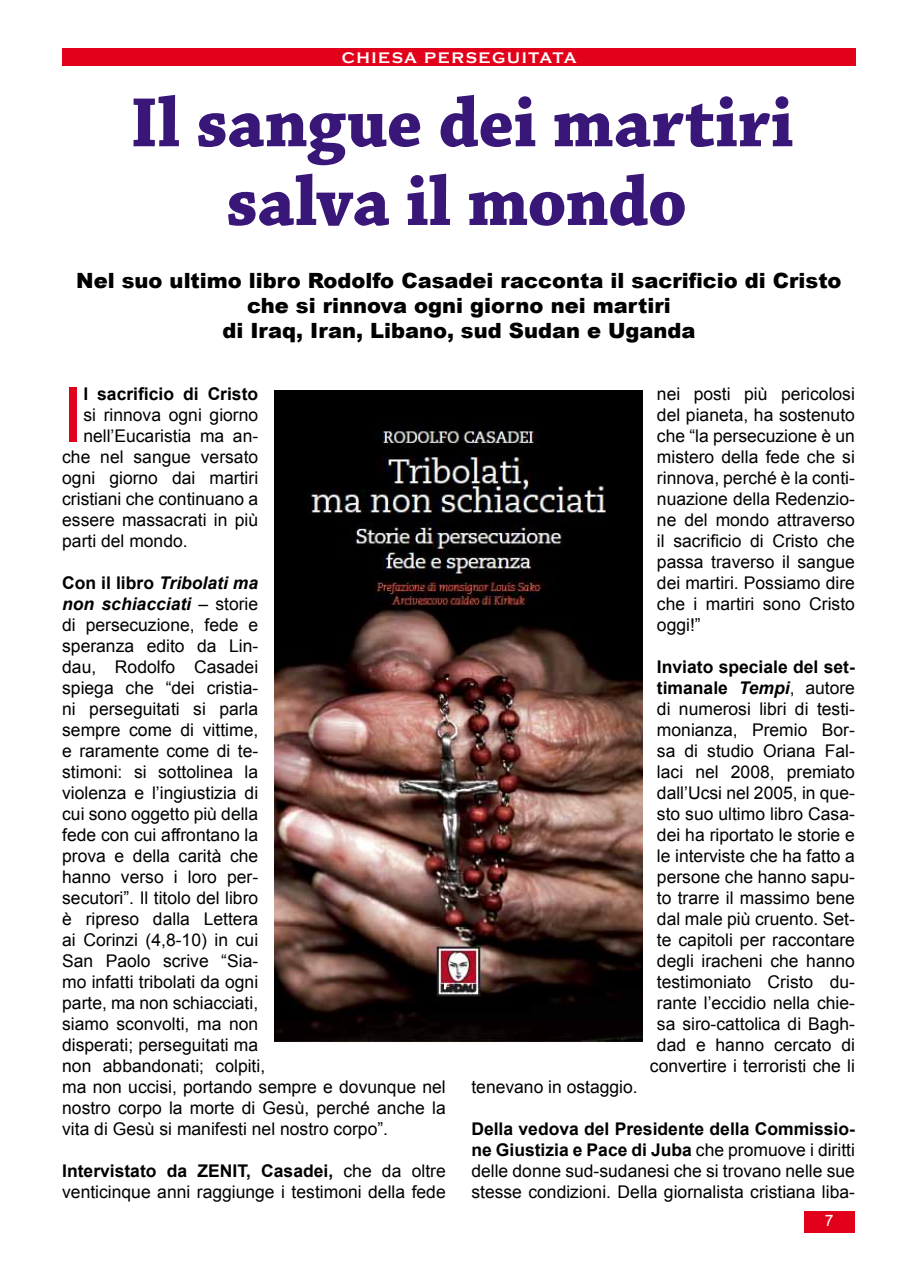
<style>
.page{position:relative;width:918px;height:1275px;background:#fff}
.page>*{position:absolute;margin:0;border:0;box-sizing:border-box;transform-origin:0 0}
.t1{font:76.12px "Arial";color:#e2001a}
.t2{font:700 73.5px/78.8px "Chaparral Pro";letter-spacing:-.005em;color:#381778;text-align:center}
.t3{font:900 21px/25.2px "Arial";color:#000;text-align:center}
.t4{font:17.5px/21px "Arial";color:#000}
.t5{font:700 17.5px "Arial";color:#000}
.t6{font:700 15.75px "Copperplate Gothic";letter-spacing:.1em;color:#fff}
.t7{font:15.75px "Arial";color:#fff}
.s1{font-weight:700}
.s2{font-weight:700;font-style:italic}
</style>
<div class="page">
<div style="left:804px;top:1211px;width:50px;height:21px;background:#e2001a"></div>
<div style="left:62px;top:48px;width:794px;height:18px;background:#e2001a"></div>
<img style="left:274px;top:390px;width:368px;height:652px">
<p class="t6" style="left:342px;top:49px;width:236px">CHIESA PERSEGUITATA</p>
<h2 class="t2" style="left:130px;top:86px;width:664px">Il sangue dei martiri salva il mondo</h2>
<p class="t3" style="left:76px;top:267px;width:767px">Nel suo ultimo libro Rodolfo Casadei racconta il sacrificio di Cristo che si rinnova ogni giorno nei martiri<br>di Iraq, Iran, Libano, sud Sudan e Uganda</p>
<h1 class="t1" style="left:62px;top:365px;width:23px">I</h1>
<p class="t5" style="left:83px;top:382px;width:176px">l sacrificio di Cristo</p>
<p class="t4" style="left:83px;top:404px;width:176px">si rinnova ogni giorno</p>
<p class="t4" style="left:83px;top:425px;width:176px">nell’Eucaristia ma an-</p>
<p class="t4" style="left:62px;top:446px;width:197px">che nel sangue versato</p>
<p class="t4" style="left:62px;top:467px;width:197px">ogni giorno dai martiri</p>
<p class="t4" style="left:62px;top:488px;width:197px">cristiani che continuano a</p>
<p class="t4" style="left:62px;top:509px;width:197px">essere massacrati in più</p>
<p class="t4" style="left:62px;top:530px;width:127px">parti del mondo.</p>
<p class="t4" style="left:62px;top:572px;width:385px"><span class="s1">Con il libro</span> <span class="s2">Tribolati ma<br>non schiacciati</span> – storie<br>di persecuzione, fede e<br>speranza edito da Lin-<br>dau, Rodolfo Casadei<br>spiega che “dei cristia-<br>ni perseguitati si parla<br>sempre come di vittime,<br>e raramente come di te-<br>stimoni: si sottolinea la<br>violenza e l’ingiustizia di<br>cui sono oggetto più della<br>fede con cui affrontano la<br>prova e della carità che<br>hanno verso i loro per-<br>secutori”. Il titolo del libro<br>è ripreso dalla Lettera<br>ai Corinzi (4,8-10) in cui<br>San Paolo scrive “Sia-<br>mo infatti tribolati da ogni<br>parte, ma non schiacciati,<br>siamo sconvolti, ma non<br>disperati; perseguitati ma<br>non abbandonati; colpiti,<br>ma non uccisi, portando sempre e dovunque nel nostro corpo la morte di Gesù, perché anche la vita di Gesù si manifesti nel nostro corpo”.</p>
<p class="t4" style="left:62px;top:1160px;width:385px"><span class="s1">Intervistato da ZENIT, Casadei,</span> che da oltre venticinque anni raggiunge i testimoni della fede</p>
<p class="t4" style="left:657px;top:383px;width:199px;text-align:justify">nei posti più pericolosi del pianeta, ha sostenuto che “la persecuzione è un mistero della fede che si rinnova, perché è la conti&shy;nuazione della Redenzio&shy;ne del mondo attraverso il sacrificio di Cristo che passa traverso il sangue dei martiri. Possiamo dire che i martiri sono Cristo oggi!”</p>
<p class="t4" style="left:650px;top:656px;width:206px;text-align:center"><span class="s1">Inviato speciale del set&shy;timanale</span> <span class="s2">Tempi</span>, autore di numerosi libri di testi&shy;monianza, Premio Bor&shy;sa di studio Oriana Fal&shy;laci nel 2008, premiato dall’Ucsi nel 2005, in que&shy;sto suo ultimo libro Casa&shy;dei ha riportato le storie e le interviste che ha fatto a persone che hanno sapu&shy;to trarre il massimo bene dal male più cruento. Set&shy;te capitoli per raccontare degli iracheni che hanno testimoniato Cristo du&shy;rante l’eccidio nella chie&shy;sa siro-cattolica di Bagh&shy;dad e hanno cercato di convertire i terroristi che li</p>
<p class="t4" style="left:471px;top:1076px;width:168px">tenevano in ostaggio.</p>
<p class="t4" style="left:471px;top:1118px;width:385px;text-align:justify"><span class="s1">Della vedova del Presidente della Commissio&shy;ne Giustizia e Pace di Juba</span> che promuove i diritti delle donne sud-sudanesi che si trovano nelle sue stesse condizioni. Della giornalista cristiana liba-</p>
<p class="t7" style="left:825px;top:1210px;width:10px">7</p>
</div>
